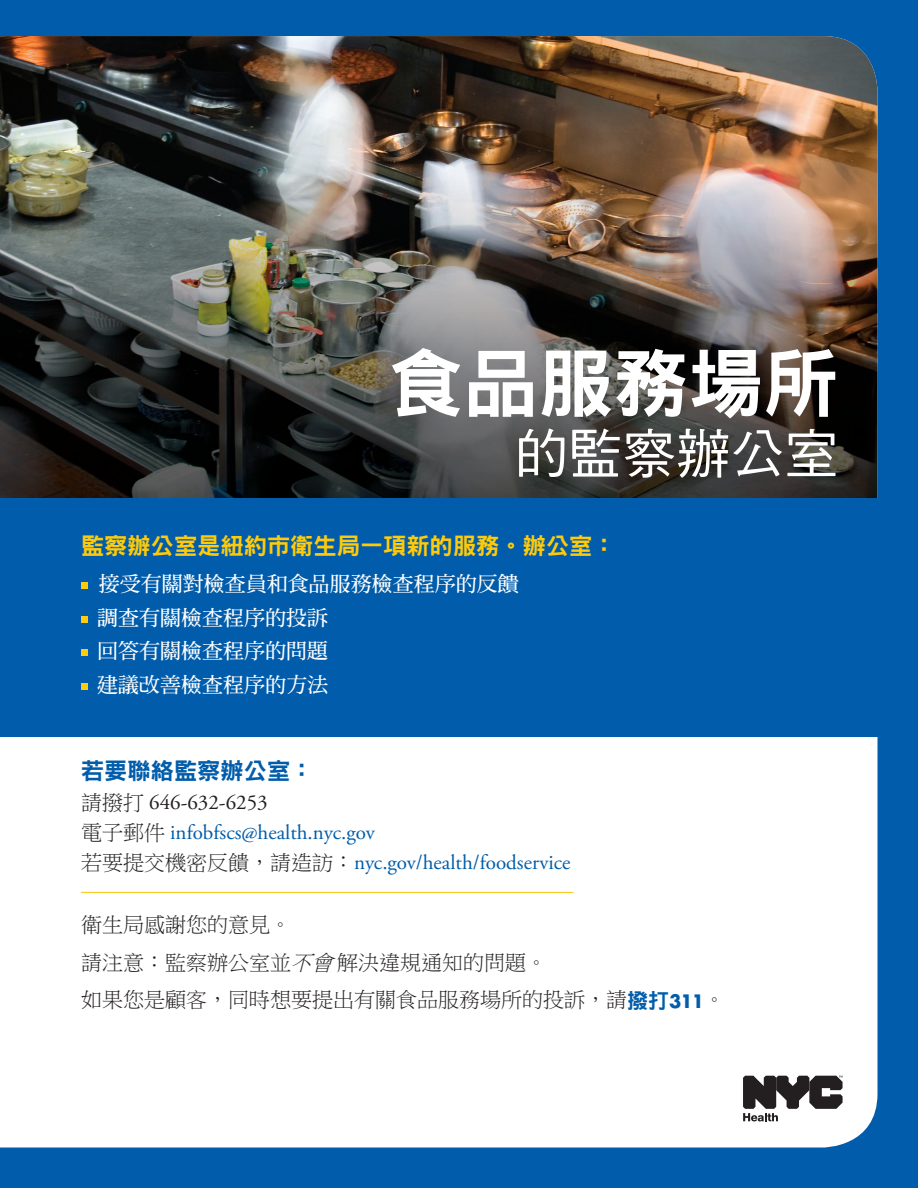
<style>
.page{position:relative;width:918px;height:1188px;background:#015dab}
.page>*{position:absolute;margin:0;border:0;box-sizing:border-box;transform-origin:0 0}
.t1{font:75px "DF Hei Std W9";color:#fff}
.t2{font:54px "DF Hei Std W5";color:#fff}
.t3{font:23.25px "DF Hei Std W9";color:#feca0a}
.t4{font:23.25px "DF Hei Std W9";color:#015dab}
.t5{font:21px/30px "Adobe Garamond Pro";color:#015dab}
.t6{font:21px/37.8px "Ming Li U";color:#231f20}
.t7{font:21px/33.5px "DF Ming W7 WIN BF";color:#fff}
.s1{font-family:"Ming Li U";color:#231f20}
.s2{color:#231f20}
.s3{font-style:italic}
.s4{font-family:"DF Hei Std W9";color:#015dab}
.s5{font-family:"Futura Std";font-weight:700;font-size:18px;color:#015dab}
</style>
<div class="page">
<div style="left:0;top:737px;width:878px;height:411px;background:#fff"></div>
<img style="left:0;top:36px;width:878px;height:462px">
<div style="left:81px;top:582px;width:6px;height:7px;background:#feca0a"></div>
<svg style="left:81px;top:616px;width:6px;height:6px"></svg>
<div style="left:81px;top:649px;width:6px;height:7px;background:#feca0a"></div>
<svg style="left:81px;top:683px;width:6px;height:6px"></svg>
<hr style="left:81px;top:892px;width:492px;height:1px;background:#f9c709">
<svg style="left:743px;top:1076px;width:100px;height:45px"></svg>
<h1 class="t1" style="left:388px;top:342px;width:452px">食品服務場所</h1>
<h2 class="t2" style="left:514px;top:424px;width:325px">的監察辦公室</h2>
<p class="t3" style="left:81px;top:534px;width:536px">監察辦公室是紐約市衛生局一項新的服務。辦公室：</p>
<p class="t7" style="left:97px;top:567px;width:423px">接受有關對檢查員和食品服務檢查程序的反饋調查有關檢查程序的投訴<br>回答有關檢查程序的問題<br>建議改善檢查程序的方法</p>
<p class="t4" style="left:81px;top:758px;width:234px">若要聯絡監察辦公室：</p>
<p class="t5" style="left:81px;top:788px;width:491px"><span class="s1">請撥打</span> <span class="s2">646-632-6253<br></span><span class="s1">電子郵件</span> infobfscs@health.nyc.gov<br><span class="s1">若要提交機密反饋，請造訪：</span>nyc.gov/health/foodservice</p>
<p class="t6" style="left:81px;top:906px;width:646px">衛生局感謝您的意見。<br>請注意：監察辦公室並<span class="s3">不會</span> 解決違規通知的問題。<br>如果您是顧客，同時想要提出有關食品服務場所的投訴，請<span class="s4">撥打</span><span class="s5">311</span>。</p>
</div>
